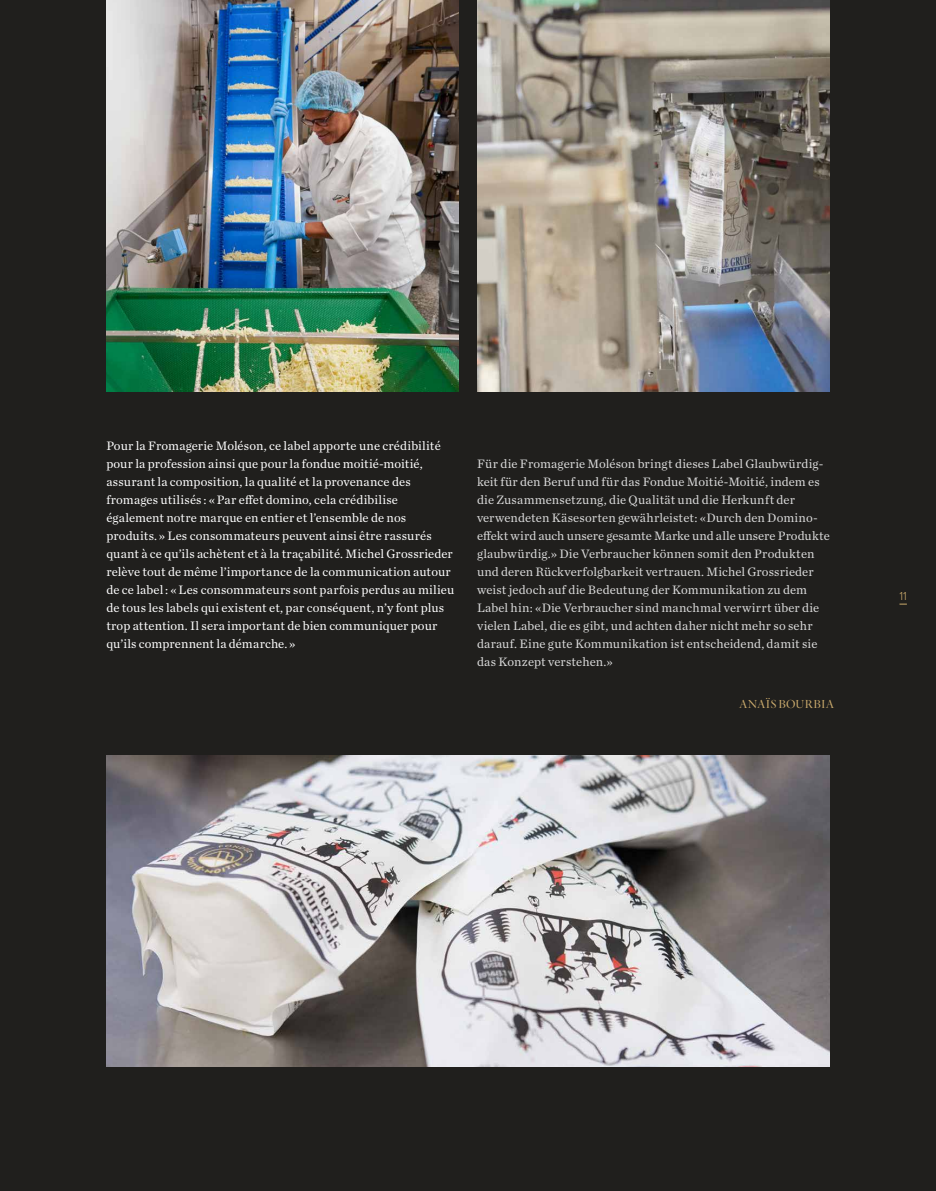
<style>
.page{position:relative;width:936px;height:1191px;background:#fff}
.page>*{position:absolute;margin:0;border:0;box-sizing:border-box;transform-origin:0 0}
.t1{font:12.75px/18px "Chronicle Text G1";letter-spacing:.01em;color:#fff}
.t2{font:12.75px/18px "Chronicle Text G1";letter-spacing:.005em;color:#dadada}
.t3{font:300 12px "Quarto";letter-spacing:.03em;color:#caaa6c}
.t4{font:300 12px "Proxima Nova";color:#caaa6c}
</style>
<div class="page">
<div style="left:0;top:0;width:935px;height:1191px;background:#201f1d"></div>
<img style="left:106px;top:0;width:353px;height:391px">
<img style="left:477px;top:0;width:352px;height:391px">
<img style="left:106px;top:755px;width:723px;height:311px">
<p class="t1" style="left:106px;top:436px;width:349px">Pour la Fromagerie Moléson, ce label apporte une crédibilité pour la profession ainsi que pour la fondue moitié-moitié, assurant la composition, la qualité et la provenance des fromages utilisés : « Par effet domino, cela crédibilise également notre marque en entier et l’ensemble de nos produits. » Les consommateurs peuvent ainsi être rassurés quant à ce qu’ils achètent et à la traçabilité. Michel Grossrieder relève tout de même l’importance de la communication autour de ce label : « Les consommateurs sont parfois perdus au milieu de tous les labels qui existent et, par conséquent, n’y font plus trop attention. Il sera important de bien communiquer pour qu’ils comprennent la démarche. »</p>
<p class="t2" style="left:477px;top:454px;width:354px">Für die Fromagerie Moléson bringt dieses Label Glaubwürdig&shy;keit für den Beruf und für das Fondue Moitié-Moitié, indem es die Zusammensetzung, die Qualität und die Herkunft der verwendeten Käsesorten gewährleistet: «Durch den Domino&shy;effekt wird auch unsere gesamte Marke und alle unsere Produkte glaubwürdig.» Die Verbraucher können somit den Produkten und deren Rückverfolgbarkeit vertrauen. Michel Grossrieder weist jedoch auf die Bedeutung der Kommunikation zu dem Label hin: «Die Verbraucher sind manchmal verwirrt über die vielen Label, die es gibt, und achten daher nicht mehr so sehr darauf. Eine gute Kommunikation ist entscheidend, damit sie das Konzept verstehen.»</p>
<p class="t3" style="left:739px;top:697px;width:96px">ANAÏS BOURBIA</p>
<p class="t4" style="left:899px;top:591px;width:9px">11</p>
</div>
